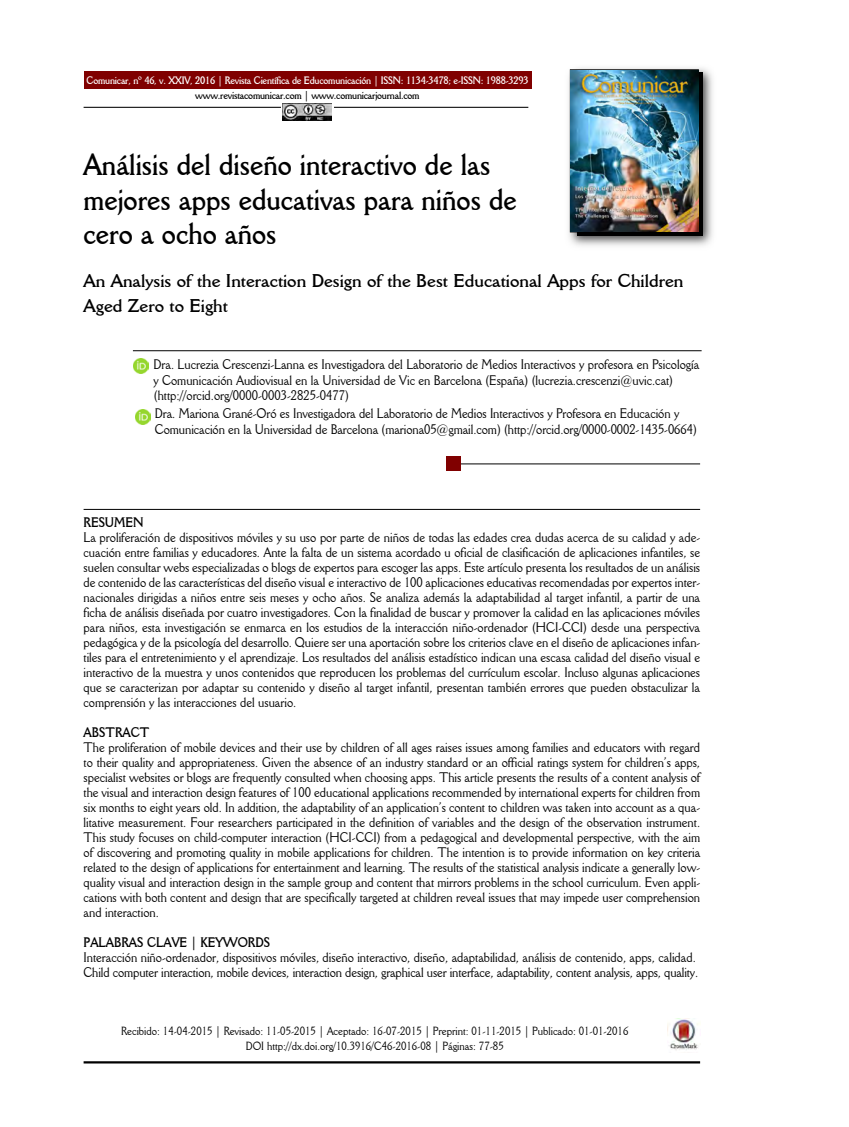
<style>
.page{position:relative;width:849px;height:1127px;background:#fff}
.page>*{position:absolute;margin:0;border:0;box-sizing:border-box;transform-origin:0 0}
.t1{font:700 30px/34.5px "Della Robbia BT";color:#000;scale:.9 1}
.t2{font:700 18px/26px "Della Robbia BT";color:#000}
.t3{font:13.5px/15px "Della Robbia BT";color:#000;scale:.9 1}
.t4{font:700 13.5px "Della Robbia BT";color:#000;scale:.9 1}
.t5{font:11.55px/15px "Della Robbia BT";color:#000;text-align:center;scale:.9 1}
.t6{font:700 10.5px "Della Robbia BT";letter-spacing:-.02em;color:#fff;scale:.9 1}
.t7{font:700 10.5px "Della Robbia BT";letter-spacing:-.02em;color:#000;scale:.9 1}
</style>
<div class="page">
<svg style="left:83px;top:106px;width:446px;height:2px"></svg>
<div style="left:84px;top:71px;width:448px;height:17px;background:#800000"></div>
<img style="left:568px;top:68px;width:145px;height:178px">
<img style="left:577px;top:73px;width:125px;height:163px">
<img style="left:571px;top:70px;width:127px;height:162px">
<svg style="left:132px;top:350px;width:570px;height:1px"></svg>
<svg style="left:83px;top:508px;width:618px;height:2px"></svg>
<svg style="left:461px;top:463px;width:240px;height:1px"></svg>
<img style="left:668px;top:1018px;width:32px;height:32px">
<hr style="left:84px;top:1061px;width:616px;height:2px;background:#000">
<div style="left:446px;top:457px;width:15px;height:14px;background:#800000"></div>
<svg style="left:133px;top:361px;width:12px;height:13px"></svg>
<img style="left:134px;top:358px;width:15px;height:15px">
<div style="left:281px;top:103px;width:53px;height:18px;background:#fff"></div>
<img style="left:282px;top:103px;width:50px;height:18px">
<svg style="left:139px;top:412px;width:12px;height:13px"></svg>
<img style="left:135px;top:409px;width:15px;height:15px">
<p class="t6" style="left:87px;top:74px;width:493px">Comunicar, nº 46, v. XXIV, 2016 | Revista Científica de Educomunicación | ISSN: 1134-3478; e-ISSN: 1988-3293</p>
<p class="t7" style="left:195px;top:88px;width:251px">www.revistacomunicar.com | www.comunicarjournal.com</p>
<h1 class="t1" style="left:84px;top:147px;width:483px">Análisis del diseño interactivo de las mejores apps educativas para niños de cero a ocho años</h1>
<h2 class="t2" style="left:84px;top:267px;width:601px">An Analysis of the Interaction Design of the Best Educational Apps for Children<br>Aged Zero to Eight</h2>
<p class="t3" style="left:153px;top:356px;width:608px;line-height:15.8px">Dra. Lucrezia Crescenzi-Lanna es Investigadora del Laboratorio de Medios Interactivos y profesora en Psicología y Comunicación Audiovisual en la Universidad de Vic en Barcelona (España) (lucrezia.crescenzi@uvic.cat) (http://orcid.org/0000-0003-2825-0477)</p>
<p class="t3" style="left:155px;top:405px;width:604px;line-height:15.8px">Dra. Mariona Grané-Oró es Investigadora del Laboratorio de Medios Interactivos y Profesora en Educación y<br>Comunicación en la Universidad de Barcelona (mariona05@gmail.com) (http://orcid.org/0000-0002-1435-0664)</p>
<p class="t4" style="left:84px;top:514px;width:68px">RESUMEN</p>
<p class="t3" style="left:84px;top:530px;width:687px;text-align:justify">La proliferación de dispositivos móviles y su uso por parte de niños de todas las edades crea dudas acerca de su calidad y ade&shy;cuación entre familias y educadores. Ante la falta de un sistema acordado u oficial de clasificación de aplicaciones infantiles, se suelen consultar webs especializadas o blogs de expertos para escoger las apps. Este artículo presenta los resultados de un análisis de contenido de las características del diseño visual e interactivo de 100 aplicaciones educativas recomendadas por expertos inter&shy;nacionales dirigidas a niños entre seis meses y ocho años. Se analiza además la adaptabilidad al target infantil, a partir de una ficha de análisis diseñada por cuatro investigadores. Con la finalidad de buscar y promover la calidad en las aplicaciones móviles para niños, esta investigación se enmarca en los estudios de la interacción niño-ordenador (HCI-CCI) desde una perspectiva pedagógica y de la psicología del desarrollo. Quiere ser una aportación sobre los criterios clave en el diseño de aplicaciones infan&shy;tiles para el entretenimiento y el aprendizaje. Los resultados del análisis estadístico indican una escasa calidad del diseño visual e interactivo de la muestra y unos contenidos que reproducen los problemas del currículum escolar. Incluso algunas aplicaciones que se caracterizan por adaptar su contenido y diseño al target infantil, presentan también errores que pueden obstaculizar la comprensión y las interacciones del usuario.</p>
<p class="t4" style="left:84px;top:724px;width:75px">ABSTRACT</p>
<p class="t3" style="left:84px;top:740px;width:687px;text-align:justify">The proliferation of mobile devices and their use by children of all ages raises issues among families and educators with regard to their quality and appropriateness. Given the absence of an industry standard or an official ratings system for children’s apps, specialist websites or blogs are frequently consulted when choosing apps. This article presents the results of a content analysis of the visual and interaction design features of 100 educational applications recommended by international experts for children from six months to eight years old. In addition, the adaptability of an application’s content to children was taken into account as a qua&shy;litative measurement. Four researchers participated in the definition of variables and the design of the observation instrument.<br>This study focuses on child-computer interaction (HCI-CCI) from a pedagogical and developmental perspective, with the aim of discovering and promoting quality in mobile applications for children. The intention is to provide information on key criteria related to the design of applications for entertainment and learning. The results of the statistical analysis indicate a generally low&shy;quality visual and interaction design in the sample group and content that mirrors problems in the school curriculum. Even appli&shy;cations with both content and design that are specifically targeted at children reveal issues that may impede user comprehension and interaction.</p>
<p class="t4" style="left:84px;top:934px;width:209px">PALABRAS CLAVE | KEYWORDS</p>
<p class="t3" style="left:84px;top:950px;width:684px">Interacción niño-ordenador, dispositivos móviles, diseño interactivo, diseño, adaptabilidad, análisis de contenido, apps, calidad.<br>Child computer interaction, mobile devices, interaction design, graphical user interface, adaptability, content analysis, apps, quality.</p>
<p class="t5" style="left:121px;top:1023px;width:565px">Recibido: 14-04-2015 | Revisado: 11-05-2015 | Aceptado: 16-07-2015 | Preprint: 01-11-2015 | Publicado: 01-01-2016<br>DOI http://dx.doi.org/10.3916/C46-2016-08 | Páginas: 77-85</p>
</div>
